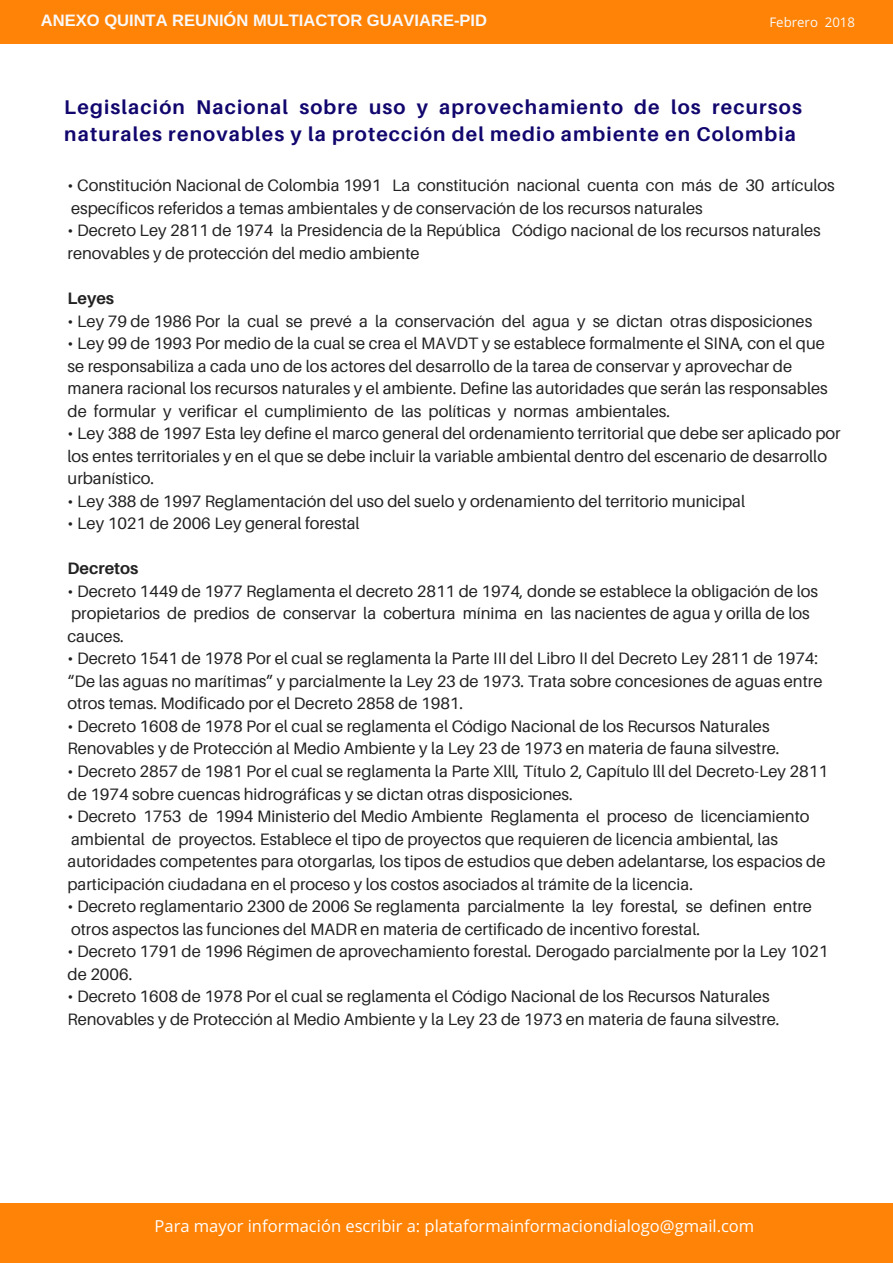
<style>
.page{position:relative;width:893px;height:1263px;background:#fff}
.page>*{position:absolute;margin:0;border:0;box-sizing:border-box;transform-origin:0 0}
.t1{font:700 19.8px/27px "Aileron";letter-spacing:.06em;color:#11066d}
.t2{font:16.5px/22.5px "Aileron";color:#222}
.t3{font:16.5px "Open Sans";color:#fff}
.t4{font:700 16.5px "Arimo";color:#f9f9f9}
.t5{font:700 16.5px "Aileron";color:#222}
.t6{font:13.2px "Open Sans";color:#f9f9f9}
</style>
<div class="page">
<div style="left:0;top:0;width:893px;height:44px;background:#ff8306"></div>
<div style="left:0;top:1203px;width:893px;height:60px;background:#ff8306"></div>
<p class="t4" style="left:41px;top:11px;width:448px">ANEXO QUINTA REUNIÓN MULTIACTOR GUAVIARE-PID</p>
<p class="t6" style="left:769px;top:13px;width:87px">Febrero 2018</p>
<p class="t1" style="left:64px;top:93px;width:739px">Legislación Nacional sobre uso y aprovechamiento de los recursos naturales renovables y la protección del medio ambiente en Colombia</p>
<p class="t2" style="left:68px;top:174px;width:769px">• Constitución Nacional de Colombia 1991 La constitución nacional cuenta con más de 30 artículos específicos referidos a temas ambientales y de conservación de los recursos naturales</p>
<p class="t2" style="left:68px;top:219px;width:755px">• Decreto Ley 2811 de 1974 la Presidencia de la República Código nacional de los recursos naturales renovables y de protección del medio ambiente</p>
<p class="t5" style="left:68px;top:288px;width:48px">Leyes</p>
<p class="t2" style="left:68px;top:309px;width:746px">• Ley 79 de 1986 Por la cual se prevé a la conservación del agua y se dictan otras disposiciones</p>
<p class="t2" style="left:68px;top:332px;width:762px">• Ley 99 de 1993 Por medio de la cual se crea el MAVDT y se establece formalmente el SINA, con el que se responsabiliza a cada uno de los actores del desarrollo de la tarea de conservar y aprovechar de manera racional los recursos naturales y el ambiente. Define las autoridades que serán las responsables de formular y verificar el cumplimiento de las políticas y normas ambientales.</p>
<p class="t2" style="left:68px;top:422px;width:775px">• Ley 388 de 1997 Esta ley define el marco general del ordenamiento territorial que debe ser aplicado por los entes territoriales y en el que se debe incluir la variable ambiental dentro del escenario de desarrollo urbanístico.</p>
<p class="t2" style="left:68px;top:489px;width:679px">• Ley 388 de 1997 Reglamentación del uso del suelo y ordenamiento del territorio municipal</p>
<p class="t2" style="left:68px;top:512px;width:294px">• Ley 1021 de 2006 Ley general forestal</p>
<p class="t5" style="left:68px;top:558px;width:72px">Decretos</p>
<p class="t2" style="left:68px;top:579px;width:752px">• Decreto 1449 de 1977 Reglamenta el decreto 2811 de 1974, donde se establece la obligación de los propietarios de predios de conservar la cobertura mínima en las nacientes de agua y orilla de los cauces.</p>
<p class="t2" style="left:68px;top:647px;width:756px">• Decreto 1541 de 1978 Por el cual se reglamenta la Parte III del Libro II del Decreto Ley 2811 de 1974: “De las aguas no marítimas” y parcialmente la Ley 23 de 1973. Trata sobre concesiones de aguas entre otros temas. Modificado por el Decreto 2858 de 1981.</p>
<p class="t2" style="left:68px;top:715px;width:713px">• Decreto 1608 de 1978 Por el cual se reglamenta el Código Nacional de los Recursos Naturales<br>Renovables y de Protección al Medio Ambiente y la Ley 23 de 1973 en materia de fauna silvestre.</p>
<p class="t2" style="left:68px;top:760px;width:762px">• Decreto 2857 de 1981 Por el cual se reglamenta la Parte Xlll, Título 2, Capítulo lll del Decreto-Ley 2811 de 1974 sobre cuencas hidrográficas y se dictan otras disposiciones.</p>
<p class="t2" style="left:68px;top:805px;width:759px">• Decreto 1753 de 1994 Ministerio del Medio Ambiente Reglamenta el proceso de licenciamiento ambiental de proyectos. Establece el tipo de proyectos que requieren de licencia ambiental, las autoridades competentes para otorgarlas, los tipos de estudios que deben adelantarse, los espacios de participación ciudadana en el proceso y los costos asociados al trámite de la licencia.</p>
<p class="t2" style="left:68px;top:895px;width:746px">• Decreto reglamentario 2300 de 2006 Se reglamenta parcialmente la ley forestal, se definen entre otros aspectos las funciones del MADR en materia de certificado de incentivo forestal.</p>
<p class="t2" style="left:68px;top:940px;width:762px">• Decreto 1791 de 1996 Régimen de aprovechamiento forestal. Derogado parcialmente por la Ley 1021 de 2006.</p>
<p class="t2" style="left:68px;top:985px;width:713px">• Decreto 1608 de 1978 Por el cual se reglamenta el Código Nacional de los Recursos Naturales<br>Renovables y de Protección al Medio Ambiente y la Ley 23 de 1973 en materia de fauna silvestre.</p>
<p class="t3" style="left:155px;top:1214px;width:601px">Para mayor información escribir a: plataformainformaciondialogo@gmail.com</p>
</div>
